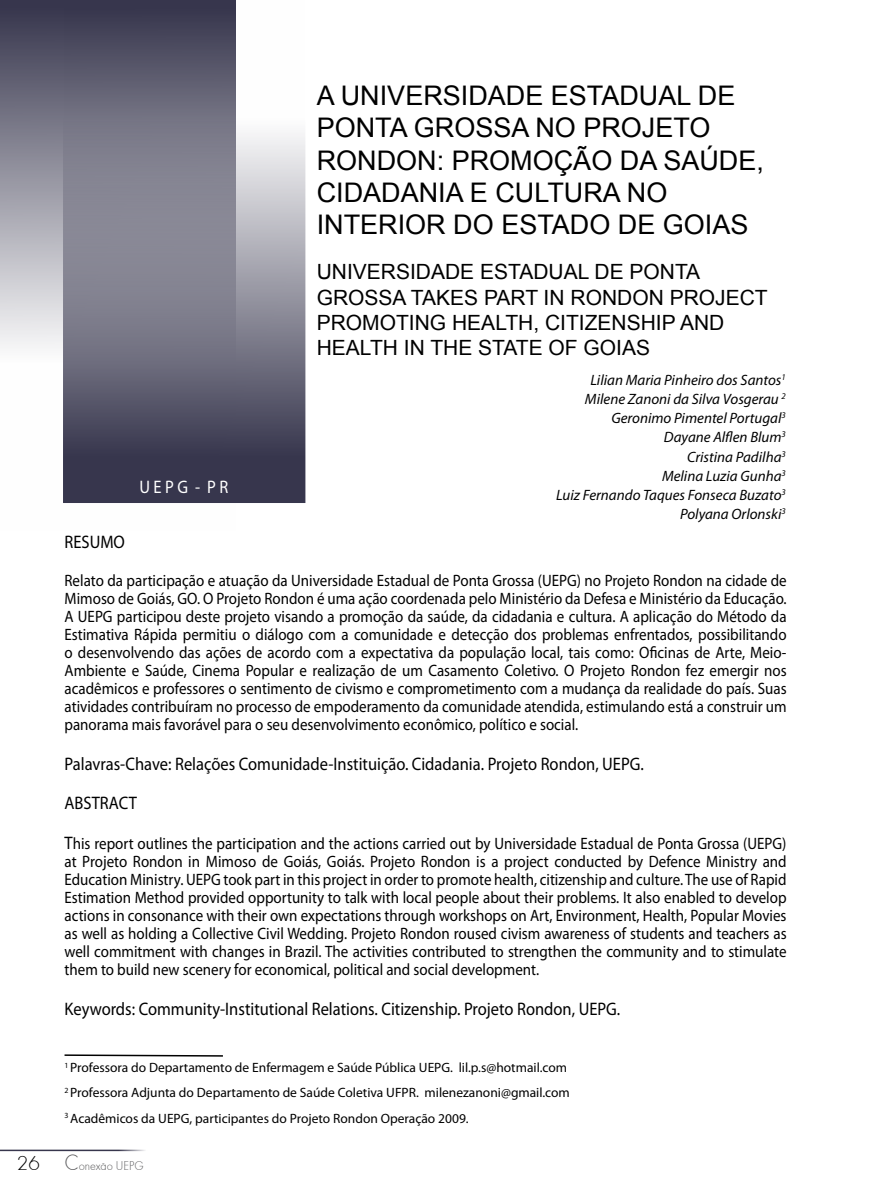
<style>
.page{position:relative;width:893px;height:1191px;background:#fff}
.page>*{position:absolute;margin:0;border:0;box-sizing:border-box;transform-origin:0 0}
.t1{font:27px/32.4px "Arial";color:#000}
.t2{font:21px/25.2px "Arial";color:#000}
.t3{font:18.15px/39.6px "Myriad Pro";color:#000;scale:.91 1}
.t4{font:18.15px "Myriad Pro";color:#fff;scale:.91 1}
.t5{font:16.5px/18px "Myriad Pro";color:#000;text-align:justify;scale:.91 1}
.t6{font:italic 15px/19.2px "Myriad Pro";color:#000;text-align:right}
.t7{font:13.5px/25.2px "Myriad Pro";color:#000}
.t8{font:13.2px "Futura TEE Ligh";color:#58585a;scale:.91 1}
.s1{font-size:18.15px}
.s2{font-size:21px;color:#000}
.s3{font-size:23.1px}
</style>
<div class="page">
<svg style="left:0;top:0;width:63px;height:348px;background:#93939f"></svg>
<svg style="left:63px;top:0;width:242px;height:503px;background:#797888"></svg>
<hr style="left:0;top:1149px;width:149px;height:2px;background:#37364d">
<svg style="left:64px;top:1054px;width:159px;height:3px"></svg>
<p class="t4" style="left:139px;top:476px;width:99px">U E P G - P R</p>
<h1 class="t1" style="left:317px;top:79px;width:449px">A UNIVERSIDADE ESTADUAL DE<br>PONTA GROSSA NO PROJETO<br>RONDON: PROMOÇÃO DA SAÚDE,<br>CIDADANIA E CULTURA NO<br>INTERIOR DO ESTADO DE GOIAS</h1>
<p class="t2" style="left:317px;top:260px;width:452px">UNIVERSIDADE ESTADUAL DE PONTA<br>GROSSA TAKES PART IN RONDON PROJECT<br>PROMOTING HEALTH, CITIZENSHIP AND<br>HEALTH IN THE STATE OF GOIAS</p>
<p class="t6" style="left:556px;top:369px;width:231px">Lilian Maria Pinheiro dos Santos<sup>1<br></sup>Milene Zanoni da Silva Vosgerau <sup>2<br></sup>Geronimo Pimentel Portugal<sup>3<br></sup>Dayane Alflen Blum<sup>3<br></sup>Cristina Padilha<sup>3<br></sup>Melina Luzia Gunha<sup>3<br></sup>Luiz Fernando Taques Fonseca Buzato<sup>3<br></sup>Polyana Orlonski<sup>3</sup></p>
<p class="t3" style="left:65px;top:522px;width:68px">RESUMO</p>
<p class="t5" style="left:65px;top:571px;width:795px">Relato da participação e atuação da Universidade Estadual de Ponta Grossa (UEPG) no Projeto Rondon na cidade de Mimoso de Goiás, GO. O Projeto Rondon é uma ação coordenada pelo Ministério da Defesa e Ministério da Educação.<br>A UEPG participou deste projeto visando a promoção da saúde, da cidadania e cultura. A aplicação do Método da Estimativa Rápida permitiu o diálogo com a comunidade e detecção dos problemas enfrentados, possibilitando o desenvolvendo das ações de acordo com a expectativa da população local, tais como: Oficinas de Arte, Meio-Ambiente e Saúde, Cinema Popular e realização de um Casamento Coletivo. O Projeto Rondon fez emergir nos acadêmicos e professores o sentimento de civismo e comprometimento com a mudança da realidade do país. Suas atividades contribuíram no processo de empoderamento da comunidade atendida, estimulando está a construir um panorama mais favorável para o seu desenvolvimento econômico, político e social.</p>
<p class="t3" style="left:65px;top:743px;width:638px">Palavras-Chave: Relações Comunidade-Instituição. Cidadania. Projeto Rondon, UEPG.<br>ABSTRACT</p>
<p class="t5" style="left:65px;top:834px;width:795px"><span class="s1">T</span>his report outlines the participation and the actions carried out by Universidade Estadual de Ponta Grossa (UEPG) at Projeto Rondon in Mimoso de Goiás, Goiás. Projeto Rondon is a project conducted by Defence Ministry and Education Ministry. UEPG took part in this project in order to promote health, citizenship and culture. The use of Rapid Estimation Method provided opportunity to talk with local people about their problems. It also enabled to develop actions in consonance with their own expectations through workshops on Art, Environment, Health, Popular Movies as well as holding a Collective Civil Wedding. Projeto Rondon roused civism awareness of students and teachers as well commitment with changes in Brazil. The activities contributed to strengthen the community and to stimulate them to build new scenery for economical, political and social development.</p>
<p class="t3" style="left:65px;top:988px;width:612px">Keywords: Community-Institutional Relations. Citizenship. Projeto Rondon, UEPG.</p>
<p class="t7" style="left:65px;top:1054px;width:507px"><sup>1</sup> Professora do Departamento de Enfermagem e Saúde Pública UEPG. lil.p.s@hotmail.com<br><sup>2</sup> Professora Adjunta do Departamento de Saúde Coletiva UFPR. milenezanoni@gmail.com<br><sup>3</sup> Acadêmicos da UEPG, participantes do Projeto Rondon Operação 2009.</p>
<p class="t8" style="left:17px;top:1158px;width:141px"><span class="s2">26</span> <span class="s3">C</span>onexao UEPG</p>
<p class="t8" style="left:102px;top:1154px;width:4px">-</p>
</div>
